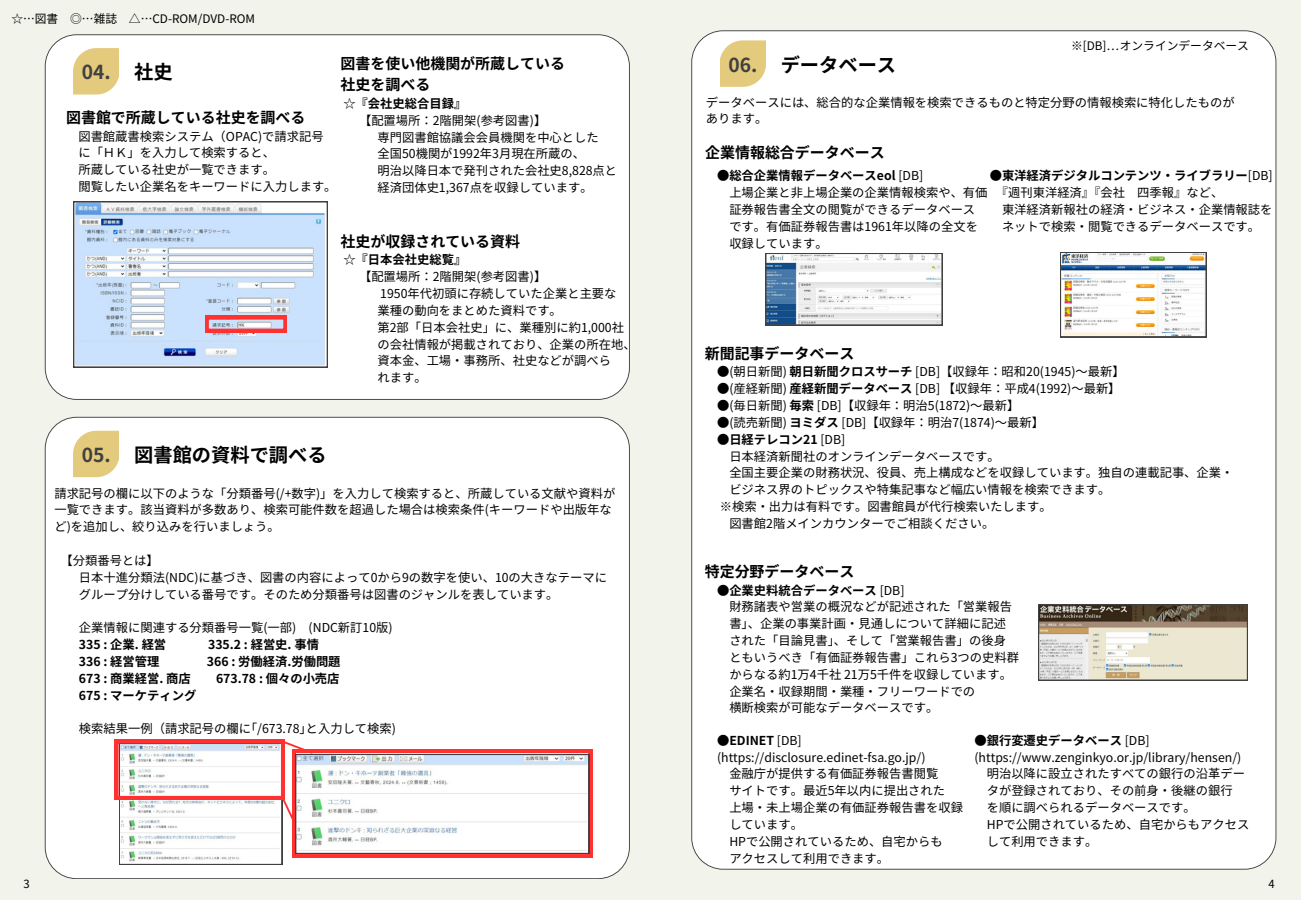
<style>
.page{position:relative;width:1301px;height:900px;background:#fff}
.page>*{position:absolute;margin:0;border:0;box-sizing:border-box;transform-origin:0 0}
.t1{font:700 19.25px "Noto Sans JP";color:#000}
.t2{font:700 19.25px "Noto Sans JP";color:#404040}
.t3{font:700 15px "Noto Sans JP";color:#000}
.t4{font:12.25px/16.9px "Noto Sans JP";color:#000}
.t5{font:700 12.25px "Noto Sans JP";color:#000}
.t6{font:11.75px "Noto Sans JP";color:#000}
.t7{font:11.25px "Noto Sans JP";color:#000}
.s1{font-weight:400}
.s2{font-weight:700}
</style>
<div class="page">
<div style="left:0;top:0;width:1300px;height:900px;background:#f2f4eb"></div>
<div style="left:691px;top:30px;width:585px;height:839px;background:#fff"></div>
<svg style="left:720px;top:40px;width:45px;height:47px;background:#e6cf8b"></svg>
<svg style="left:765px;top:253px;width:177px;height:72px"></svg>
<svg style="left:1060px;top:252px;width:146px;height:85px"></svg>
<svg style="left:1038px;top:604px;width:209px;height:76px;background:#bdb5a5"></svg>
<div style="left:45px;top:34px;width:585px;height:366px;background:#fff"></div>
<svg style="left:73px;top:202px;width:254px;height:165px;background:#ccd9ec"></svg>
<svg style="left:74px;top:48px;width:45px;height:47px;background:#e6cf8b"></svg>
<div style="left:45px;top:417px;width:585px;height:462px;background:#fff"></div>
<svg style="left:74px;top:431px;width:45px;height:46px;background:#e6ce89"></svg>
<svg style="left:115px;top:739px;width:477px;height:126px;background:#f0e2e3"></svg>
<p class="t6" style="left:11px;top:9px;width:245px">☆…図書 ◎…雑誌 △…CD-ROM/DVD-ROM</p>
<p class="t2" style="left:82px;top:57px;width:30px">04.</p>
<h1 class="t1" style="left:134px;top:57px;width:40px">社史</h1>
<h1 class="t3" style="left:66px;top:106px;width:241px">図書館で所蔵している社史を調べる</h1>
<h1 class="t4" style="left:78px;top:127px;width:247px">図書館蔵書検索システム（OPAC)で請求記号に「ＨＫ」を入力して検索すると、<br>所蔵している社史が一覧できます。</h1>
<h4 class="t4" style="left:78px;top:178px;width:260px">閲覧したい企業名をキーワードに入力します。</h4>
<p class="t3" style="left:340px;top:52px;width:226px">図書を使い他機関が所蔵している</p>
<p class="t3" style="left:340px;top:73px;width:91px">社史を調べる</p>
<h3 class="t5" style="left:343px;top:94px;width:124px"><span class="s1">☆</span>『会社史総合目録』</h3>
<p class="t4" style="left:359px;top:111px;width:189px">【配置場所：2階開架(参考図書)】</p>
<p class="t4" style="left:377px;top:128px;width:223px">専門図書館協議会会員機関を中心とした</p>
<p class="t4" style="left:377px;top:145px;width:209px">全国50機関が1992年3月現在所蔵の、</p>
<p class="t4" style="left:377px;top:162px;width:241px">明治以降日本で発刊された会社史8,828点と</p>
<p class="t4" style="left:377px;top:179px;width:210px">経済団体史1,367点を収録しています｡</p>
<h4 class="t3" style="left:340px;top:229px;width:181px">社史が収録されている資料</h4>
<p class="t5" style="left:343px;top:250px;width:124px"><span class="s1">☆</span>『日本会社史総覧』</p>
<p class="t4" style="left:359px;top:268px;width:189px">【配置場所：2階開架(参考図書)】</p>
<h4 class="t4" style="left:380px;top:285px;width:238px">1950年代初頭に存続していた企業と主要な</h4>
<h4 class="t4" style="left:377px;top:301px;width:186px">業種の動向をまとめた資料です。</h4>
<p class="t4" style="left:377px;top:318px;width:248px">第2部「日本会社史」に、業種別に約1,000社</p>
<p class="t4" style="left:377px;top:335px;width:260px">の会社情報が掲載されており、企業の所在地、</p>
<p class="t4" style="left:377px;top:352px;width:235px">資本金、工場・事務所、社史などが調べら</p>
<p class="t4" style="left:377px;top:369px;width:51px">れます。</p>
<p class="t2" style="left:82px;top:440px;width:30px">05.</p>
<p class="t1" style="left:134px;top:440px;width:194px">図書館の資料で調べる</p>
<p class="t4" style="left:54px;top:484px;width:562px">請求記号の欄に以下のような「分類番号(/+数字)」を入力して検索すると、所蔵している文献や資料が一覧できます。該当資料が多数あり、検索可能件数を超過した場合は検索条件(キーワードや出版年など)を追加し、絞り込みを行いましょう。</p>
<p class="t4" style="left:79px;top:551px;width:529px;text-indent:-18px">【分類番号とは】<br>日本十進分類法(NDC)に基づき、図書の内容によって0から9の数字を使い、10の大きなテーマにグループ分けしている番号です。そのため分類番号は図書のジャンルを表しています。</p>
<p class="t4" style="left:79px;top:619px;width:315px">企業情報に関連する分類番号一覧(一部) (NDC新訂10版)<br><span class="s2">335 : 企業. 経営</span></p>
<p class="t5" style="left:208px;top:635px;width:112px">335.2 : 経営史. 事情</p>
<p class="t5" style="left:79px;top:652px;width:82px">336 : 経営管理</p>
<p class="t5" style="left:207px;top:652px;width:135px">366 : 労働経済.労働問題</p>
<p class="t5" style="left:79px;top:669px;width:113px">673 : 商業経営. 商店</p>
<p class="t5" style="left:216px;top:669px;width:125px">673.78 : 個々の小売店</p>
<p class="t5" style="left:79px;top:685px;width:119px">675 : マーケティング</p>
<p class="t4" style="left:79px;top:720px;width:318px">検索結果一例（請求記号の欄に｢/673.78｣と入力して検索)</p>
<p class="t7" style="left:24px;top:875px;width:8px">3</p>
<h1 class="t6" style="left:1071px;top:36px;width:179px">※[DB]…オンラインデータベース</h1>
<h1 class="t1" style="left:780px;top:49px;width:117px">データベース</h1>
<p class="t4" style="left:706px;top:93px;width:530px">データベースには、総合的な企業情報を検索できるものと特定分野の情報検索に特化したものが</p>
<p class="t4" style="left:706px;top:110px;width:63px">あります。</p>
<p class="t3" style="left:705px;top:141px;width:181px">企業情報総合データベース</p>
<p class="t5" style="left:989px;top:166px;width:284px"><span class="s1">●</span>東洋経済デジタルコンテンツ・ライブラリー<span class="s1">[DB]</span></p>
<p class="t4" style="left:995px;top:183px;width:229px">『週刊東洋経済』『会社 四季報』など、</p>
<p class="t4" style="left:1001px;top:200px;width:272px">東洋経済新報社の経済・ビジネス・企業情報誌を</p>
<p class="t4" style="left:1001px;top:217px;width:260px">ネットで検索・閲覧できるデータベースです。</p>
<p class="t2" style="left:728px;top:49px;width:30px">06.</p>
<p class="t5" style="left:717px;top:166px;width:208px"><span class="s1">●</span>総合企業情報データベースeol <span class="s1">[DB]</span></p>
<h4 class="t4" style="left:729px;top:184px;width:260px">上場企業と非上場企業の企業情報検索や、有価</h4>
<h4 class="t4" style="left:729px;top:201px;width:247px">証券報告書全文の閲覧ができるデータベース</h4>
<p class="t4" style="left:729px;top:217px;width:250px">です。有価証券報告書は1961年以降の全文を</p>
<p class="t4" style="left:729px;top:234px;width:100px">収録しています。</p>
<h2 class="t3" style="left:704px;top:341px;width:151px">新聞記事データベース</h2>
<h2 class="t4" style="left:717px;top:363px;width:409px">●(朝日新聞) <span class="s2">朝日新聞クロスサーチ</span> [DB]【収録年：昭和20(1945)～最新】</h2>
<h2 class="t4" style="left:717px;top:380px;width:405px">●(産経新聞) <span class="s2">産経新聞データベース</span> [DB] 【収録年：平成4(1992)～最新】</h2>
<h2 class="t4" style="left:717px;top:397px;width:304px">●(毎日新聞) <span class="s2">毎索</span> [DB]【収録年：明治5(1872)～最新】</h2>
<h2 class="t4" style="left:717px;top:413px;width:328px">●(読売新聞) <span class="s2">ヨミダス</span> [DB]【収録年：明治7(1874)～最新】</h2>
<h2 class="t5" style="left:717px;top:430px;width:130px"><span class="s1">●</span>日経テレコン21 <span class="s1">[DB]</span></h2>
<h2 class="t4" style="left:729px;top:447px;width:272px">日本経済新聞社のオンラインデータベースです。</h2>
<h2 class="t4" style="left:729px;top:464px;width:505px">全国主要企業の財務状況、役員、売上構成などを収録しています。独自の連載記事、企業・</h2>
<h2 class="t4" style="left:729px;top:481px;width:382px">ビジネス界のトピックスや特集記事など幅広い情報を検索できます。</h2>
<h2 class="t4" style="left:719px;top:498px;width:333px">※検索・出力は有料です。図書館員が代行検索いたします。</h2>
<p class="t4" style="left:729px;top:514px;width:266px">図書館2階メインカウンターでご相談ください。</p>
<p class="t3" style="left:704px;top:560px;width:151px">特定分野データベース</p>
<p class="t4" style="left:729px;top:581px;width:291px;text-indent:-12px">●<span class="s2">企業史料統合データベース</span> [DB]<br>財務諸表や営業の概況などが記述された「営業報告書」、企業の事業計画・見通しについて詳細に記述された「目論見書」、そして「営業報告書」の後身ともいうべき「有価証券報告書」これら3つの史料群</p>
<p class="t4" style="left:729px;top:665px;width:284px">からなる約1万4千社 21万5千件を収録しています。企業名・収録期間・業種・フリーワードでの<br>横断検索が可能なデータベースです。</p>
<p class="t5" style="left:717px;top:730px;width:86px">●EDINET <span class="s1">[DB]</span></p>
<h1 class="t4" style="left:717px;top:748px;width:210px">(https://disclosure.edinet-fsa.go.jp/)</h1>
<h4 class="t4" style="left:729px;top:765px;width:210px">金融庁が提供する有価証券報告書閲覧</h4>
<p class="t4" style="left:729px;top:782px;width:217px">サイトです。最近5年以内に提出された</p>
<p class="t4" style="left:729px;top:798px;width:235px">上場・未上場企業の有価証券報告書を収録</p>
<p class="t4" style="left:729px;top:815px;width:75px">しています。</p>
<p class="t4" style="left:729px;top:832px;width:215px">HPで公開されているため、自宅からも</p>
<p class="t4" style="left:729px;top:849px;width:161px">アクセスして利用できます。</p>
<p class="t5" style="left:974px;top:730px;width:177px">●銀行変遷史データベース <span class="s1">[DB]</span></p>
<p class="t4" style="left:974px;top:748px;width:268px">(https://www.zenginkyo.or.jp/library/hensen/)</p>
<p class="t4" style="left:986px;top:765px;width:260px">明治以降に設立されたすべての銀行の沿革デー</p>
<p class="t4" style="left:986px;top:782px;width:246px">タが登録されており、その前身・後継の銀行</p>
<p class="t4" style="left:986px;top:798px;width:210px">を順に調べられるデータベースです。</p>
<p class="t4" style="left:986px;top:815px;width:264px">HPで公開されているため、自宅からもアクセス</p>
<h1 class="t4" style="left:986px;top:832px;width:112px">して利用できます。</h1>
<p class="t7" style="left:1268px;top:875px;width:8px">4</p>
</div>
